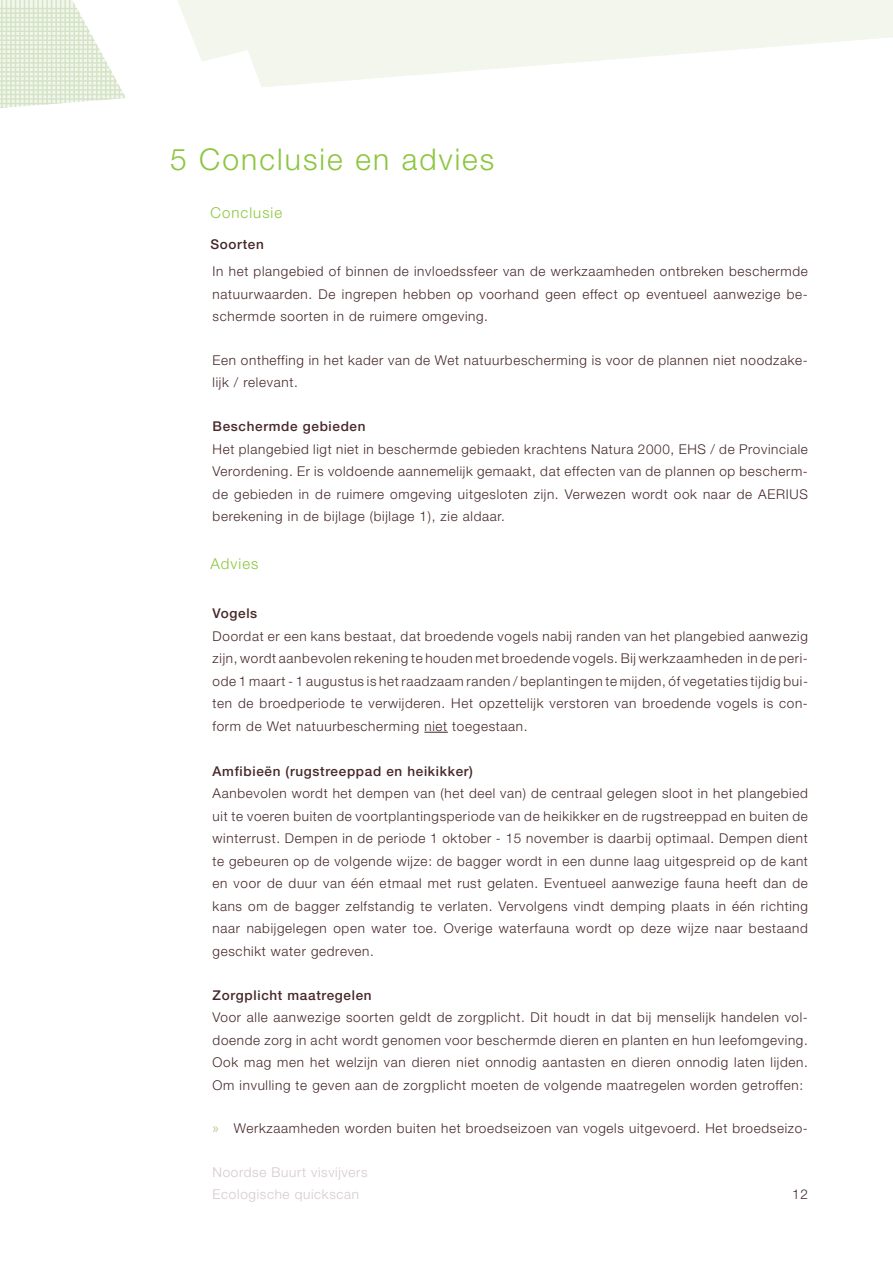
<style>
.page{position:relative;width:893px;height:1263px;background:#fff}
.page>*{position:absolute;margin:0;border:0;box-sizing:border-box;transform-origin:0 0}
.t1{font:300 30px "Helvetica Neue LT Pro";letter-spacing:.07em;color:#8bc63e}
.t2{font:300 15px "Helvetica Neue LT Pro";letter-spacing:.07em;color:#8bc63e}
.t3{font:300 13.5px/22.5px "Helvetica Neue LT Pro";letter-spacing:.05em;color:#472829;text-align:justify}
.t4{font:500 13.5px "Helvetica Neue LT Pro";letter-spacing:.05em;color:#472829}
.t5{font:300 13.5px/22.5px "Helvetica Neue LT Pro";letter-spacing:.05em;color:#d6caca}
.s1{font-family:"Myriad Pro";font-weight:400;font-size:15px;color:#b4cc95}
</style>
<div class="page">
<svg style="left:125px;top:0;width:768px;height:98px;fill:#f2f6ec"></svg>
<svg style="left:0;top:0;width:125px;height:108px"></svg>
<svg style="left:424px;top:732px;width:24px;height:1px"></svg>
<p class="t1" style="left:170px;top:141px;width:326px">5 Conclusie en advies</p>
<p class="t2" style="left:210px;top:204px;width:73px">Conclusie</p>
<p class="t4" style="left:210px;top:236px;width:55px">Soorten</p>
<p class="t3" style="left:213px;top:260px;width:597px">In het plangebied of binnen de invloedssfeer van de werkzaamheden ontbreken beschermde natuurwaarden. De ingrepen hebben op voorhand geen effect op eventueel aanwezige be&shy;schermde soorten in de ruimere omgeving.</p>
<p class="t3" style="left:213px;top:348px;width:597px">Een ontheffing in het kader van de Wet natuurbescherming is voor de plannen niet noodzake&shy;lijk / relevant.</p>
<p class="t4" style="left:213px;top:418px;width:154px">Beschermde gebieden</p>
<p class="t3" style="left:213px;top:437px;width:597px">Het plangebied ligt niet in beschermde gebieden krachtens Natura 2000, EHS / de Provinciale Verordening. Er is voldoende aannemelijk gemaakt, dat effecten van de plannen op bescherm&shy;de gebieden in de ruimere omgeving uitgesloten zijn. Verwezen wordt ook naar de AERIUS berekening in de bijlage (bijlage 1), zie aldaar.</p>
<p class="t2" style="left:210px;top:555px;width:50px">Advies</p>
<p class="t4" style="left:213px;top:605px;width:46px">Vogels</p>
<p class="t3" style="left:213px;top:624px;width:597px">Doordat er een kans bestaat, dat broedende vogels nabij randen van het plangebied aanwezig zijn, wordt aanbevolen rekening te houden met broedende vogels. Bij werkzaamheden in de peri&shy;ode 1 maart - 1 augustus is het raadzaam randen / beplantingen te mijden, óf vegetaties tijdig bui&shy;ten de broedperiode te verwijderen. Het opzettelijk verstoren van broedende vogels is con&shy;form de Wet natuurbescherming niet toegestaan.</p>
<p class="t4" style="left:213px;top:763px;width:262px">Amfibieën (rugstreeppad en heikikker)</p>
<p class="t3" style="left:213px;top:782px;width:597px">Aanbevolen wordt het dempen van (het deel van) de centraal gelegen sloot in het plangebied uit te voeren buiten de voortplantingsperiode van de heikikker en de rugstreeppad en buiten de winterrust. Dempen in de periode 1 oktober - 15 november is daarbij optimaal. Dempen dient te gebeuren op de volgende wijze: de bagger wordt in een dunne laag uitgespreid op de kant en voor de duur van één etmaal met rust gelaten. Eventueel aanwezige fauna heeft dan de kans om de bagger zelfstandig te verlaten. Vervolgens vindt demping plaats in één richting naar nabijgelegen open water toe. Overige waterfauna wordt op deze wijze naar bestaand geschikt water gedreven.</p>
<p class="t4" style="left:213px;top:987px;width:160px">Zorgplicht maatregelen</p>
<p class="t3" style="left:213px;top:1006px;width:597px">Voor alle aanwezige soorten geldt de zorgplicht. Dit houdt in dat bij menselijk handelen vol&shy;doende zorg in acht wordt genomen voor beschermde dieren en planten en hun leefomgeving.<br>Ook mag men het welzijn van dieren niet onnodig aantasten en dieren onnodig laten lijden.<br>Om invulling te geven aan de zorgplicht moeten de volgende maatregelen worden getroffen:</p>
<p class="t3" style="left:213px;top:1117px;width:597px"><span class="s1">»</span> Werkzaamheden worden buiten het broedseizoen van vogels uitgevoerd. Het broedseizo-</p>
<p class="t5" style="left:213px;top:1160px;width:157px">Noordse Buurt visvijvers<br>Ecologische quickscan</p>
<p class="t3" style="left:792px;top:1183px;width:17px">12</p>
</div>
